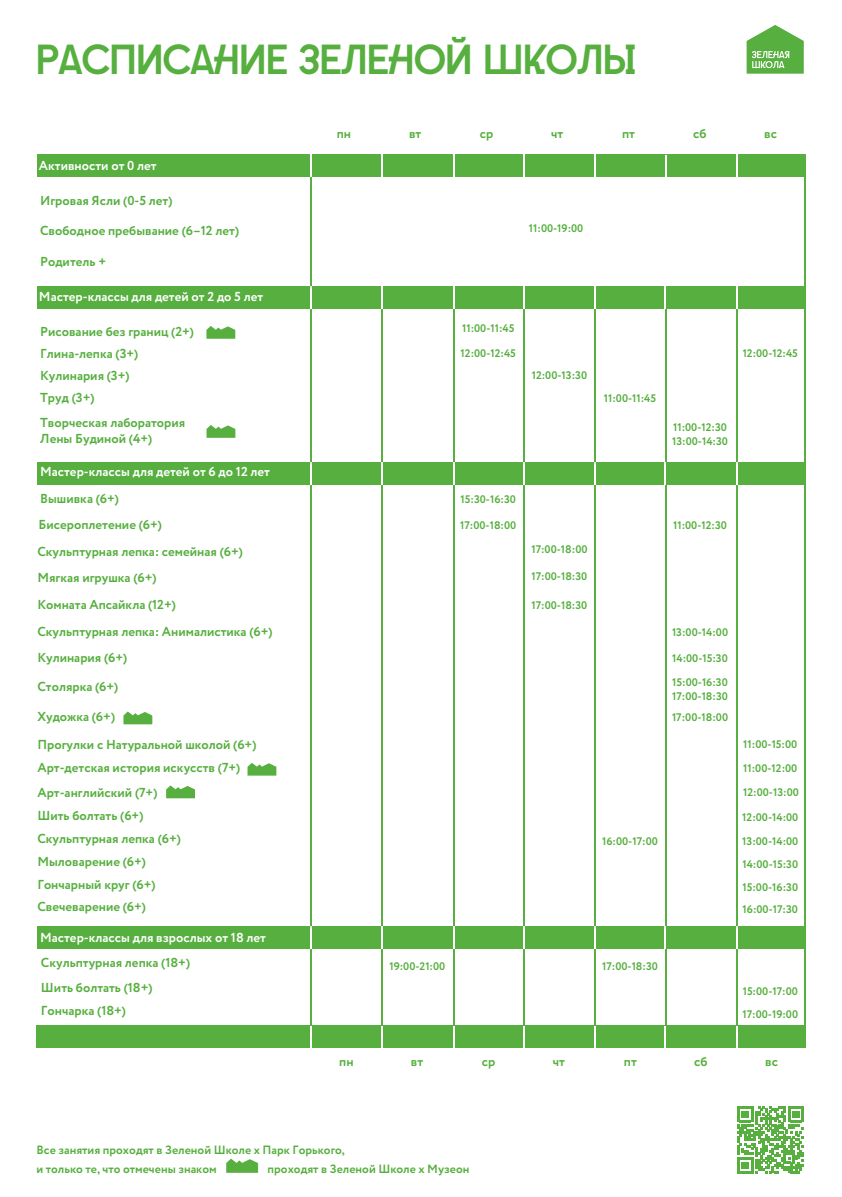
<style>
.page{position:relative;width:842px;height:1197px;background:#fff}
.page>*{position:absolute;margin:0;border:0;box-sizing:border-box;transform-origin:0 0}
.t1{font:42px "Cakra";color:#56af3e}
.t2{font:700 13px/25.8px "Circe";color:#56af3e}
.t3{font:700 13px "Circe";color:#fff}
.t4{font:700 12px/19px "Circe";color:#56af3e}
.t5{font:700 11px/14px "Circe";color:#56af3e}
</style>
<div class="page">
<div style="left:36px;top:155px;width:769px;height:22px;background:#56af3e"></div>
<div style="left:36px;top:1025px;width:769px;height:22px;background:#56af3e"></div>
<div style="left:36px;top:286px;width:769px;height:22px;background:#56af3e"></div>
<div style="left:36px;top:462px;width:769px;height:22px;background:#56af3e"></div>
<div style="left:36px;top:926px;width:769px;height:23px;background:#56af3e"></div>
<hr style="left:665px;top:289px;width:1px;height:740px;background:#56af3e">
<hr style="left:736px;top:286px;width:1px;height:743px;background:#56af3e">
<hr style="left:804px;top:155px;width:1px;height:892px;background:#56af3e">
<svg style="left:736px;top:155px;width:1px;height:22px"></svg>
<hr style="left:594px;top:286px;width:1px;height:743px;background:#56af3e">
<svg style="left:594px;top:155px;width:1px;height:22px"></svg>
<hr style="left:524px;top:286px;width:1px;height:743px;background:#56af3e">
<svg style="left:524px;top:155px;width:1px;height:22px"></svg>
<hr style="left:453px;top:286px;width:1px;height:743px;background:#56af3e">
<svg style="left:453px;top:155px;width:1px;height:22px"></svg>
<hr style="left:381px;top:286px;width:1px;height:743px;background:#56af3e">
<svg style="left:381px;top:155px;width:1px;height:22px"></svg>
<svg style="left:310px;top:155px;width:1px;height:22px"></svg>
<hr style="left:310px;top:177px;width:1px;height:852px;background:#56af3e">
<svg style="left:665px;top:155px;width:1px;height:22px"></svg>
<svg style="left:206px;top:326px;width:29px;height:13px"></svg>
<svg style="left:206px;top:425px;width:29px;height:13px"></svg>
<svg style="left:226px;top:1158px;width:32px;height:14px"></svg>
<svg style="left:594px;top:286px;width:1px;height:22px"></svg>
<svg style="left:524px;top:286px;width:1px;height:22px"></svg>
<svg style="left:453px;top:286px;width:1px;height:22px"></svg>
<svg style="left:381px;top:286px;width:1px;height:22px"></svg>
<svg style="left:310px;top:286px;width:1px;height:22px"></svg>
<svg style="left:736px;top:286px;width:1px;height:22px"></svg>
<svg style="left:665px;top:286px;width:1px;height:22px"></svg>
<svg style="left:736px;top:462px;width:1px;height:22px"></svg>
<svg style="left:665px;top:462px;width:1px;height:22px"></svg>
<svg style="left:736px;top:926px;width:1px;height:23px"></svg>
<svg style="left:665px;top:926px;width:1px;height:23px"></svg>
<svg style="left:594px;top:926px;width:1px;height:23px"></svg>
<svg style="left:736px;top:1026px;width:1px;height:21px"></svg>
<svg style="left:665px;top:1026px;width:1px;height:21px"></svg>
<svg style="left:594px;top:1026px;width:1px;height:21px"></svg>
<svg style="left:594px;top:462px;width:1px;height:22px"></svg>
<svg style="left:524px;top:462px;width:1px;height:22px"></svg>
<svg style="left:453px;top:462px;width:1px;height:22px"></svg>
<svg style="left:381px;top:462px;width:1px;height:22px"></svg>
<svg style="left:524px;top:926px;width:1px;height:23px"></svg>
<svg style="left:453px;top:926px;width:1px;height:23px"></svg>
<svg style="left:381px;top:926px;width:1px;height:23px"></svg>
<svg style="left:310px;top:926px;width:1px;height:23px"></svg>
<svg style="left:524px;top:1026px;width:1px;height:21px"></svg>
<svg style="left:453px;top:1026px;width:1px;height:21px"></svg>
<svg style="left:381px;top:1026px;width:1px;height:21px"></svg>
<svg style="left:310px;top:1026px;width:1px;height:21px"></svg>
<svg style="left:310px;top:462px;width:1px;height:22px"></svg>
<svg style="left:747px;top:25px;width:57px;height:49px"></svg>
<svg style="left:737px;top:1106px;width:67px;height:67px"></svg>
<svg style="left:123px;top:711px;width:29px;height:13px"></svg>
<svg style="left:248px;top:763px;width:28px;height:12px"></svg>
<svg style="left:166px;top:785px;width:29px;height:13px"></svg>
<h1 class="t1" style="left:36px;top:26px;width:602px">Расписание Зеленой Школы</h1>
<p class="t3" style="left:39px;top:157px;width:119px">Активности от 0 лет</p>
<p class="t2" style="left:40px;top:188px;width:134px">Игровая Ясли (0-5 лет)</p>
<p class="t2" style="left:40px;top:218px;width:200px">Свободное пребывание (6–12 лет)</p>
<p class="t2" style="left:40px;top:249px;width:67px">Родитель +</p>
<p class="t3" style="left:39px;top:287px;width:226px">Мастер-классы для детей от 2 до 5 лет</p>
<p class="t2" style="left:40px;top:319px;width:155px">Рисование без границ (2+)</p>
<p class="t2" style="left:40px;top:341px;width:100px">Глина-лепка (3+)</p>
<p class="t2" style="left:40px;top:364px;width:91px;line-height:22.6px">Кулинария (3+)<br>Труд (3+)</p>
<p class="t2" style="left:40px;top:415px;width:147px;line-height:16px">Творческая лаборатория<br>Лены Будиной (4+)</p>
<p class="t3" style="left:40px;top:463px;width:231px">Мастер-классы для детей от 6 до 12 лет</p>
<p class="t2" style="left:40px;top:486px;width:80px">Вышивка (6+)</p>
<p class="t2" style="left:38px;top:512px;width:125px">Бисероплетение (6+)</p>
<p class="t2" style="left:37px;top:539px;width:207px">Скульптурная лепка: семейная (6+)<br>Мягкая игрушка (6+)</p>
<p class="t2" style="left:37px;top:592px;width:140px">Комната Апсайкла (12+)</p>
<p class="t2" style="left:37px;top:619px;width:237px">Скульптурная лепка: Анималистика (6+)</p>
<p class="t2" style="left:337px;top:122px;width:16px">пн</p>
<p class="t2" style="left:409px;top:122px;width:14px">вт</p>
<p class="t2" style="left:480px;top:122px;width:15px">ср</p>
<p class="t2" style="left:551px;top:122px;width:14px">чт</p>
<p class="t2" style="left:622px;top:122px;width:14px">пт</p>
<p class="t2" style="left:693px;top:122px;width:15px">сб</p>
<p class="t2" style="left:764px;top:122px;width:14px">вс</p>
<p class="t5" style="left:529px;top:221px;width:56px">11:00-19:00</p>
<p class="t5" style="left:462px;top:322px;width:54px">11:00-11:45</p>
<p class="t5" style="left:461px;top:347px;width:57px">12:00-12:45</p>
<p class="t5" style="left:743px;top:347px;width:57px">12:00-12:45</p>
<p class="t5" style="left:532px;top:369px;width:57px">12:00-13:30</p>
<p class="t5" style="left:604px;top:392px;width:54px">11:00-11:45</p>
<p class="t5" style="left:672px;top:421px;width:57px">11:00-12:30<br>13:00-14:30</p>
<p class="t5" style="left:461px;top:492px;width:57px">15:30-16:30</p>
<p class="t5" style="left:460px;top:518px;width:58px">17:00-18:00</p>
<p class="t5" style="left:531px;top:542px;width:58px">17:00-18:00</p>
<p class="t5" style="left:531px;top:570px;width:57px">17:00-18:30</p>
<p class="t5" style="left:531px;top:599px;width:57px">17:00-18:30</p>
<p class="t5" style="left:673px;top:518px;width:55px">11:00-12:30</p>
<p class="t5" style="left:672px;top:626px;width:58px">13:00-14:00</p>
<p class="t2" style="left:37px;top:645px;width:91px">Кулинария (6+)</p>
<p class="t5" style="left:672px;top:651px;width:57px">14:00-15:30</p>
<p class="t2" style="left:37px;top:674px;width:82px">Столярка (6+)</p>
<p class="t5" style="left:672px;top:676px;width:57px">15:00-16:30</p>
<p class="t2" style="left:37px;top:703px;width:221px;line-height:27.9px">Художка (6+)<br>Прогулки с Натуральной школой (6+)</p>
<p class="t5" style="left:672px;top:711px;width:58px">17:00-18:00</p>
<p class="t5" style="left:672px;top:689px;width:57px">17:00-18:30</p>
<p class="t2" style="left:37px;top:755px;width:204px;line-height:24.7px">Арт-детская история искусств (7+)<br>Арт-английский (7+)</p>
<p class="t2" style="left:37px;top:803px;width:108px">Шить болтать (6+)</p>
<p class="t5" style="left:743px;top:738px;width:55px">11:00-15:00</p>
<p class="t5" style="left:743px;top:761px;width:56px">11:00-12:00</p>
<p class="t5" style="left:743px;top:786px;width:57px">12:00-13:00</p>
<p class="t5" style="left:742px;top:811px;width:58px">12:00-14:00</p>
<p class="t2" style="left:37px;top:826px;width:145px">Скульптурная лепка (6+)</p>
<p class="t5" style="left:742px;top:834px;width:58px">13:00-14:00</p>
<p class="t2" style="left:37px;top:849px;width:110px">Мыловарение (6+)</p>
<p class="t5" style="left:742px;top:857px;width:57px">14:00-15:30</p>
<p class="t2" style="left:37px;top:872px;width:120px">Гончарный круг (6+)</p>
<p class="t5" style="left:742px;top:880px;width:57px">15:00-16:30</p>
<p class="t2" style="left:37px;top:894px;width:110px">Свечеварение (6+)</p>
<p class="t5" style="left:743px;top:902px;width:57px">16:00-17:30</p>
<p class="t5" style="left:602px;top:834px;width:57px">16:00-17:00</p>
<p class="t3" style="left:40px;top:928px;width:227px">Мастер-классы для взрослых от 18 лет</p>
<p class="t2" style="left:41px;top:950px;width:151px">Скульптурная лепка (18+)</p>
<p class="t5" style="left:389px;top:959px;width:57px">19:00-21:00</p>
<p class="t5" style="left:602px;top:959px;width:57px">17:00-18:30</p>
<p class="t2" style="left:41px;top:974px;width:113px">Шить болтать (18+)</p>
<p class="t5" style="left:743px;top:984px;width:57px">15:00-17:00</p>
<p class="t2" style="left:41px;top:998px;width:87px">Гончарка (18+)</p>
<p class="t5" style="left:742px;top:1007px;width:57px">17:00-19:00</p>
<p class="t2" style="left:339px;top:1048px;width:16px">пн</p>
<p class="t2" style="left:411px;top:1048px;width:14px">вт</p>
<p class="t2" style="left:482px;top:1048px;width:15px">ср</p>
<p class="t2" style="left:553px;top:1048px;width:14px">чт</p>
<p class="t2" style="left:624px;top:1048px;width:14px">пт</p>
<p class="t2" style="left:694px;top:1048px;width:15px">сб</p>
<p class="t2" style="left:765px;top:1048px;width:14px">вс</p>
<p class="t4" style="left:36px;top:1140px;width:310px">Все занятия проходят в Зеленой Школе х Парк Горького, и только те, что отмечены знаком</p>
<p class="t4" style="left:268px;top:1159px;width:203px">проходят в Зеленой Школе х Музеон</p>
</div>
